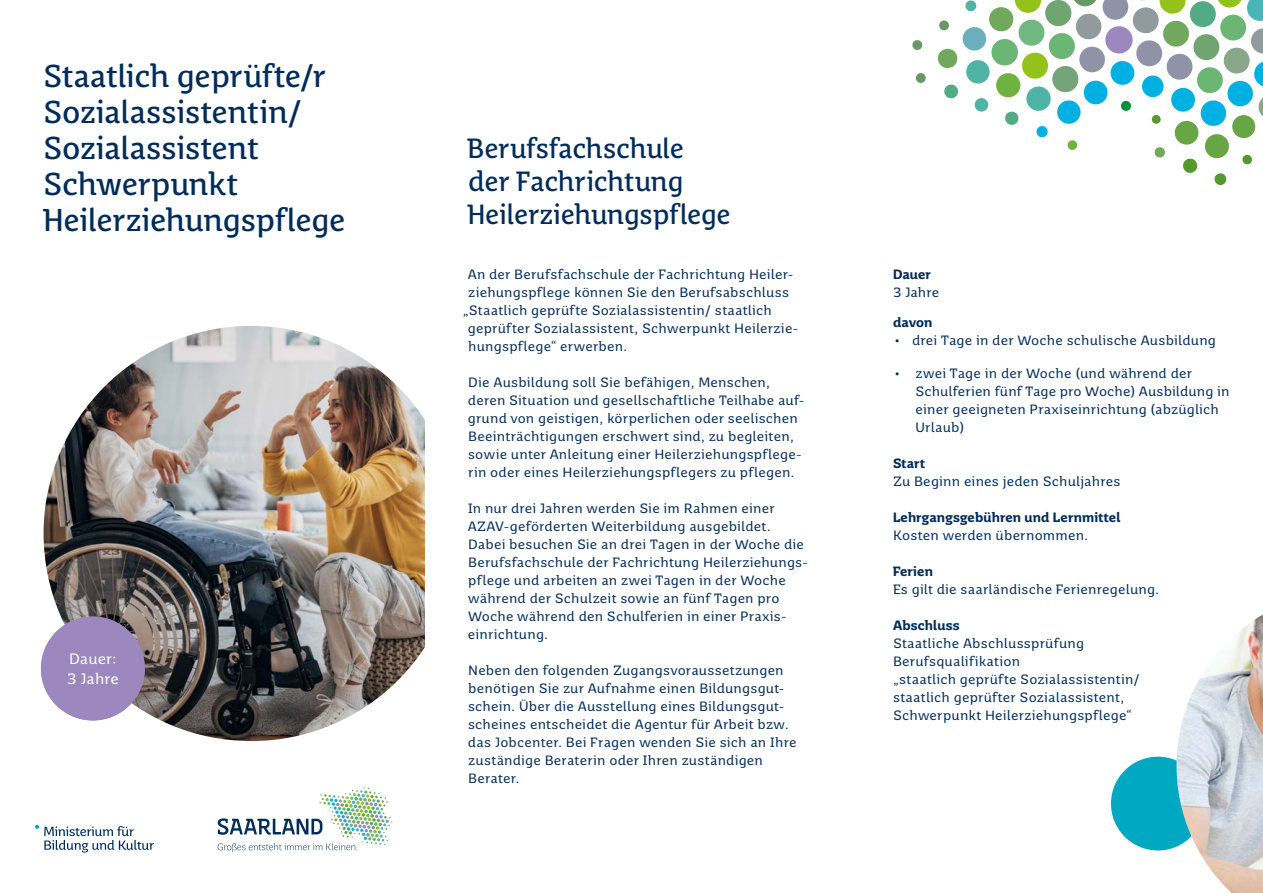
<style>
.page{position:relative;width:1263px;height:893px;background:#fff}
.page>*{position:absolute;margin:0;border:0;box-sizing:border-box;transform-origin:0 0}
.t1{font:31.5px/36px "Saar 1450 Headline";letter-spacing:-.005em;color:#002c5a}
.t2{font:27.75px/33.2px "Saar 1450 Headline";letter-spacing:-.005em;color:#002c5a}
.t3{font:15.15px/19.6px "Saar 1450 Text";color:#fff}
.t4{font:13.5px/18px "Saar 1450 Text";letter-spacing:.01em;color:#002c5a}
.t5{font:700 13.5px "Saar Pro";letter-spacing:.01em;color:#002c5a}
</style>
<div class="page">
<img style="left:44px;top:326px;width:415px;height:415px;border-radius:208px">
<svg style="left:35px;top:825px;width:119px;height:28px"></svg>
<svg style="left:218px;top:787px;width:174px;height:65px"></svg>
<div style="left:41px;top:617px;width:104px;height:103px;background:#9c87be;border-radius:50%"></div>
<div style="left:425px;top:300px;width:134px;height:524px;background:#fff"></div>
<svg style="left:912px;top:40px;width:11px;height:10px"></svg>
<svg style="left:937px;top:0;width:326px;height:185px"></svg>
<svg style="left:915px;top:73px;width:11px;height:10px"></svg>
<div style="left:1111px;top:757px;width:94px;height:93px;background:#00a9c1;border-radius:50%"></div>
<img style="left:1176px;top:614px;width:87px;height:279px">
<h1 class="t1" style="left:43px;top:61px;width:303px">Staatlich geprüfte/r<br>Sozialassistentin/<br>Sozialassistent<br>Schwerpunkt<br>Heilerziehungspflege</h1>
<p class="t3" style="left:67px;top:650px;width:53px">Dauer:<br>3 Jahre</p>
<h2 class="t2" style="left:467px;top:134px;width:265px">Berufsfachschule der Fachrichtung<br>Heilerziehungspflege</h2>
<p class="t4" style="left:468px;top:266px;width:327px">An der Berufsfachschule der Fachrichtung Heiler-</p>
<p class="t4" style="left:468px;top:284px;width:322px">ziehungspflege können Sie den Berufsabschluss</p>
<p class="t4" style="left:463px;top:302px;width:311px">„Staatlich geprüfte Sozialassistentin/ staatlich</p>
<p class="t4" style="left:468px;top:320px;width:332px">geprüfter Sozialassistent, Schwerpunkt Heilerzie-</p>
<p class="t4" style="left:468px;top:338px;width:161px">hungspflege“ erwerben.</p>
<p class="t4" style="left:468px;top:374px;width:338px">Die Ausbildung soll Sie befähigen, Menschen, deren Situation und gesellschaftliche Teilhabe auf&shy;grund von geistigen, körperlichen oder seelischen Beeinträchtigungen erschwert sind, zu begleiten, sowie unter Anleitung einer Heilerziehungspflege&shy;rin oder eines Heilerziehungspflegers zu pflegen.</p>
<p class="t4" style="left:468px;top:499px;width:342px">In nur drei Jahren werden Sie im Rahmen einer AZAV-geförderten Weiterbildung ausgebildet.<br>Dabei besuchen Sie an drei Tagen in der Woche die Berufsfachschule der Fachrichtung Heilerziehungs&shy;pflege und arbeiten an zwei Tagen in der Woche während der Schulzeit sowie an fünf Tagen pro Woche während den Schulferien in einer Praxis&shy;einrichtung.</p>
<p class="t4" style="left:468px;top:661px;width:330px">Neben den folgenden Zugangsvoraussetzungen benötigen Sie zur Aufnahme einen Bildungsgut&shy;schein. Über die Ausstellung eines Bildungsgut&shy;scheines entscheidet die Agentur für Arbeit bzw. das Jobcenter. Bei Fragen wenden Sie sich an Ihre zuständige Beraterin oder Ihren zuständigen Berater.</p>
<p class="t5" style="left:893px;top:268px;width:39px">Dauer</p>
<p class="t4" style="left:893px;top:283px;width:48px">3 Jahre</p>
<p class="t5" style="left:893px;top:317px;width:41px">davon</p>
<p class="t4" style="left:893px;top:332px;width:324px">• drei Tage in der Woche schulische Ausbildung</p>
<p class="t4" style="left:915px;top:365px;width:315px;text-indent:-23px">• zwei Tage in der Woche (und während der Schulferien fünf Tage pro Woche) Ausbildung in einer geeigneten Praxiseinrichtung (abzüglich Urlaub)</p>
<p class="t5" style="left:893px;top:458px;width:33px">Start</p>
<p class="t4" style="left:893px;top:473px;width:229px">Zu Beginn eines jeden Schuljahres</p>
<p class="t5" style="left:893px;top:512px;width:229px">Lehrgangsgebühren und Lernmittel</p>
<p class="t4" style="left:893px;top:527px;width:197px">Kosten werden übernommen.</p>
<p class="t5" style="left:893px;top:566px;width:41px">Ferien</p>
<p class="t4" style="left:893px;top:581px;width:268px">Es gilt die saarländische Ferienregelung.</p>
<p class="t5" style="left:893px;top:620px;width:68px">Abschluss</p>
<p class="t4" style="left:893px;top:635px;width:248px">Staatliche Abschlussprüfung Berufsqualifikation<br>„staatlich geprüfte Sozialassistentin/ staatlich geprüfter Sozialassistent, Schwerpunkt Heilerziehungspflege“</p>
</div>
